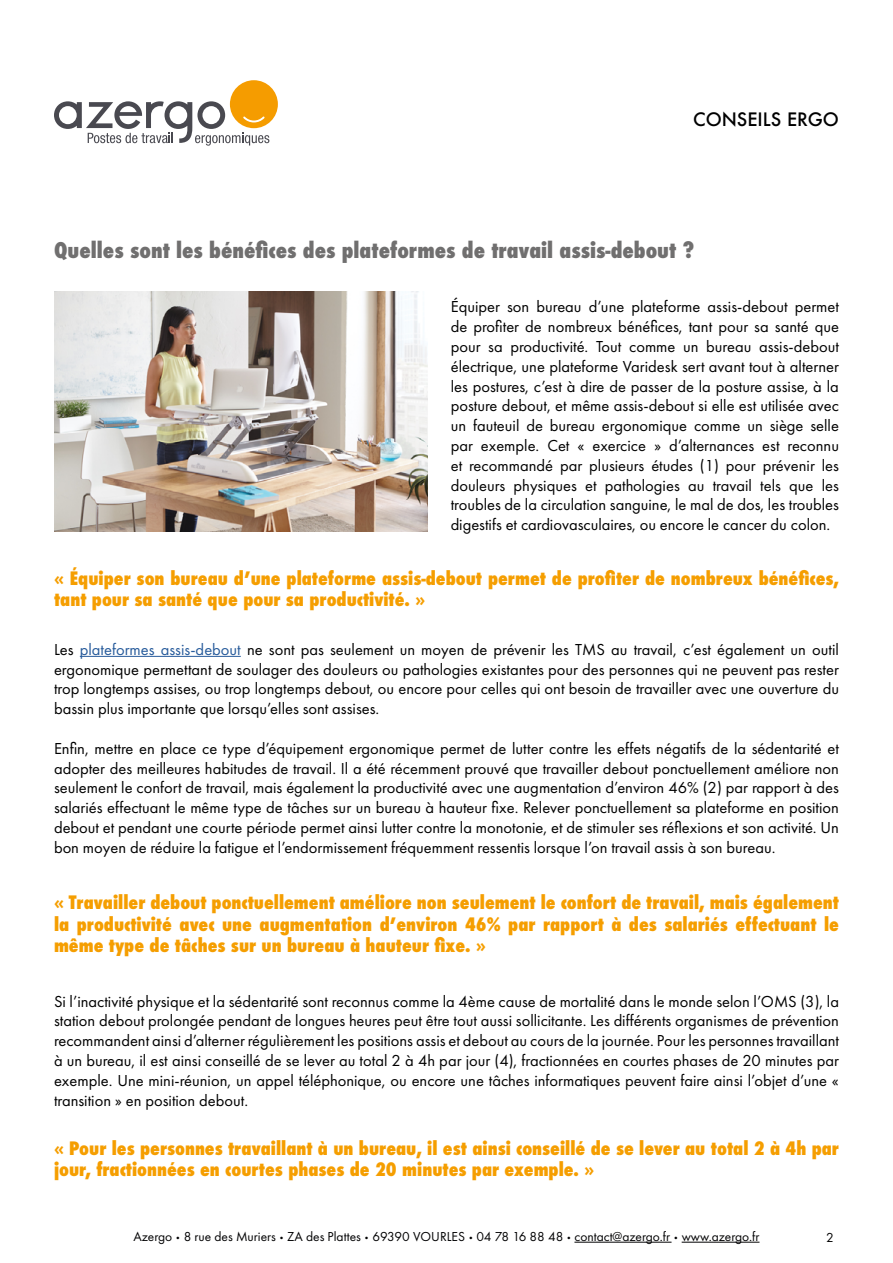
<style>
.page{position:relative;width:893px;height:1263px;background:#fff}
.page>*{position:absolute;margin:0;border:0;box-sizing:border-box;transform-origin:0 0}
.t1{font:800 condensed 21px "Futura";color:#706f6f}
.t2{font:800 condensed 18px/21.6px "Futura";color:#f59e00}
.t3{font:500 18px "Futura";color:#000}
.t4{font:16.5px/19.8px "Futura PT";color:#000;text-align:justify}
.t5{font:13.5px "Futura PT";color:#020203}
.t6{font:13.5px "Futura PT";color:#000}
.s1{color:#275b9b}
.s2{font-weight:300;font-size:9px}
</style>
<div class="page">
<hr style="left:574px;top:1242px;width:97px;height:1px;background:#020203">
<hr style="left:682px;top:1242px;width:77px;height:1px;background:#020203">
<div style="left:230px;top:80px;width:48px;height:48px;background:#f59c00;border-radius:50%"></div>
<svg style="left:54px;top:101px;width:215px;height:45px"></svg>
<hr style="left:80px;top:656px;width:161px;height:1px;background:#275b9b">
<img style="left:55px;top:291px;width:372px;height:241px">
<p class="t3" style="left:693px;top:107px;width:147px">CONSEILS ERGO</p>
<p class="t1" style="left:54px;top:235px;width:642px">Quelles sont les bénéfices des plateformes de travail assis-debout ?</p>
<p class="t4" style="left:451px;top:297px;width:390px">Équiper son bureau d’une plateforme assis-debout permet de profiter de nombreux bénéfices, tant pour sa santé que pour sa productivité. Tout comme un bureau assis-debout électrique, une plateforme Varidesk sert avant tout à alterner les postures, c’est à dire de passer de la posture assise, à la posture debout, et même assis-debout si elle est utilisée avec un fauteuil de bureau ergonomique comme un siège selle par exemple. Cet « exercice » d’alternances est reconnu et recommandé par plusieurs études (1) pour prévenir les douleurs physiques et pathologies au travail tels que les troubles de la circulation sanguine, le mal de dos, les troubles digestifs et cardiovasculaires, ou encore le cancer du colon.</p>
<p class="t2" style="left:54px;top:567px;width:786px">« Équiper son bureau d’une plateforme assis-debout permet de profiter de nombreux bénéfices, tant pour sa santé que pour sa productivité. »</p>
<p class="t4" style="left:54px;top:639px;width:787px">Les <span class="s1">plateformes assis-debout</span> ne sont pas seulement un moyen de prévenir les TMS au travail, c’est également un outil ergonomique permettant de soulager des douleurs ou pathologies existantes pour des personnes qui ne peuvent pas rester trop longtemps assises, ou trop longtemps debout, ou encore pour celles qui ont besoin de travailler avec une ouverture du bassin plus importante que lorsqu’elles sont assises.</p>
<p class="t4" style="left:54px;top:738px;width:786px">Enfin, mettre en place ce type d’équipement ergonomique permet de lutter contre les effets négatifs de la sédentarité et adopter des meilleures habitudes de travail. Il a été récemment prouvé que travailler debout ponctuellement améliore non seulement le confort de travail, mais également la productivité avec une augmentation d’environ 46% (2) par rapport à des salariés effectuant le même type de tâches sur un bureau à hauteur fixe. Relever ponctuellement sa plateforme en position debout et pendant une courte période permet ainsi lutter contre la monotonie, et de stimuler ses réflexions et son activité. Un bon moyen de réduire la fatigue et l’endormissement fréquemment ressentis lorsque l’on travail assis à son bureau.</p>
<p class="t2" style="left:54px;top:891px;width:786px;text-align:justify">« Travailler debout ponctuellement améliore non seulement le confort de travail, mais également la productivité avec une augmentation d’environ 46% par rapport à des salariés effectuant le même type de tâches sur un bureau à hauteur fixe. »</p>
<p class="t4" style="left:54px;top:991px;width:787px">Si l’inactivité physique et la sédentarité sont reconnus comme la 4ème cause de mortalité dans le monde selon l’OMS (3), la station debout prolongée pendant de longues heures peut être tout aussi sollicitante. Les différents organismes de prévention recommandent ainsi d’alterner régulièrement les positions assis et debout au cours de la journée. Pour les personnes travaillant à un bureau, il est ainsi conseillé de se lever au total 2 à 4h par jour (4), fractionnées en courtes phases de 20 minutes par exemple. Une mini-réunion, un appel téléphonique, ou encore une tâches informatiques peuvent faire ainsi l’objet d’une « transition » en position debout.</p>
<p class="t2" style="left:54px;top:1137px;width:786px">« Pour les personnes travaillant à un bureau, il est ainsi conseillé de se lever au total 2 à 4h par jour, fractionnées en courtes phases de 20 minutes par exemple. »</p>
<p class="t5" style="left:133px;top:1228px;width:627px">Azergo<span class="s2">•</span>8 rue des Muriers<span class="s2">•</span>ZA des Plattes<span class="s2">•</span>69390 VOURLES<span class="s2">•</span>04 78 16 88 48<span class="s2">•</span>contact@azergo.fr<span class="s2">•</span>www.azergo.fr</p>
<p class="t6" style="left:826px;top:1229px;width:9px">2</p>
</div>
